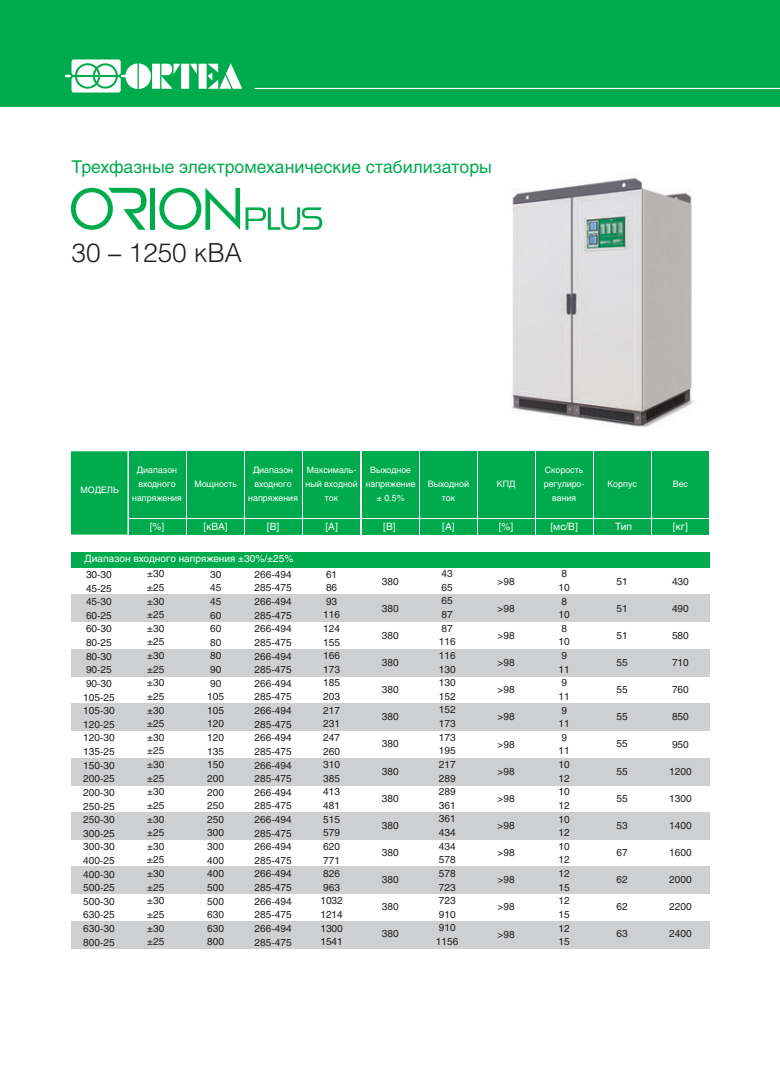
<style>
.page{position:relative;width:780px;height:1088px;background:#fff}
.page>*{position:absolute;margin:0;border:0;box-sizing:border-box;transform-origin:0 0}
.t1{font:300 26.25px "Helios";color:#231f20}
.t2{font:17.5px "Helios";color:#00ab4d}
.t3{font:10px/13.6px "Helios";color:#231f20}
.t4{font:10px "Helios";color:#fff}
.t5{font:8.75px/13.6px "Helios";color:#fff;text-align:center}
</style>
<div class="page">
<div style="left:0;top:0;width:780px;height:106px;background:#00ab4d"></div>
<hr style="left:254px;top:88px;width:526px;height:1px;background:#fff">
<svg style="left:65px;top:59px;width:177px;height:34px"></svg>
<div style="left:150px;top:188px;width:5px;height:42px;background:#00ab4d"></div>
<svg style="left:71px;top:188px;width:75px;height:42px"></svg>
<svg style="left:159px;top:188px;width:163px;height:42px"></svg>
<div style="left:420px;top:451px;width:56px;height:67px;background:#00ab4d"></div>
<div style="left:478px;top:451px;width:56px;height:67px;background:#00ab4d"></div>
<div style="left:536px;top:451px;width:56px;height:67px;background:#00ab4d"></div>
<div style="left:594px;top:451px;width:57px;height:67px;background:#00ab4d"></div>
<div style="left:652px;top:451px;width:57px;height:67px;background:#00ab4d"></div>
<div style="left:361px;top:451px;width:57px;height:67px;background:#00ab4d"></div>
<div style="left:303px;top:451px;width:57px;height:67px;background:#00ab4d"></div>
<div style="left:245px;top:451px;width:57px;height:67px;background:#00ab4d"></div>
<div style="left:187px;top:451px;width:57px;height:67px;background:#00ab4d"></div>
<div style="left:129px;top:451px;width:57px;height:67px;background:#00ab4d"></div>
<div style="left:71px;top:451px;width:56px;height:84px;background:#00ab4d"></div>
<div style="left:420px;top:519px;width:56px;height:16px;background:#00ab4d"></div>
<div style="left:478px;top:519px;width:56px;height:16px;background:#00ab4d"></div>
<div style="left:536px;top:519px;width:56px;height:16px;background:#00ab4d"></div>
<div style="left:594px;top:519px;width:57px;height:16px;background:#00ab4d"></div>
<div style="left:652px;top:519px;width:57px;height:16px;background:#00ab4d"></div>
<div style="left:361px;top:519px;width:57px;height:16px;background:#00ab4d"></div>
<div style="left:303px;top:519px;width:57px;height:16px;background:#00ab4d"></div>
<div style="left:245px;top:519px;width:57px;height:16px;background:#00ab4d"></div>
<div style="left:187px;top:519px;width:57px;height:16px;background:#00ab4d"></div>
<div style="left:129px;top:519px;width:57px;height:16px;background:#00ab4d"></div>
<div style="left:71px;top:552px;width:638px;height:15px;background:#00ab4d"></div>
<div style="left:71px;top:594px;width:638px;height:28px;background:#cecfd0"></div>
<div style="left:71px;top:758px;width:638px;height:27px;background:#cecfd0"></div>
<div style="left:71px;top:649px;width:638px;height:27px;background:#cecfd0"></div>
<div style="left:71px;top:812px;width:638px;height:27px;background:#cecfd0"></div>
<div style="left:71px;top:703px;width:638px;height:28px;background:#cecfd0"></div>
<div style="left:71px;top:867px;width:638px;height:27px;background:#cecfd0"></div>
<div style="left:71px;top:921px;width:638px;height:27px;background:#cecfd0"></div>
<img style="left:511px;top:176px;width:183px;height:252px">
<h2 class="t2" style="left:71px;top:157px;width:422px">Трехфазные электромеханические стабилизаторы</h2>
<h1 class="t1" style="left:71px;top:237px;width:172px">30 – 1250 кВА</h1>
<p class="t5" style="left:80px;top:483px;width:40px">МОДЕЛЬ</p>
<p class="t5" style="left:305px;top:463px;width:54px">Максималь&shy;ный входной ток</p>
<p class="t5" style="left:544px;top:463px;width:42px">Скорость регулиро&shy;вания</p>
<p class="t5" style="left:132px;top:463px;width:51px">Диапазон входного напряжения</p>
<p class="t5" style="left:248px;top:463px;width:51px">Диапазон входного напряжения</p>
<p class="t5" style="left:365px;top:463px;width:51px">Выходное напряжение ± 0.5%</p>
<p class="t5" style="left:194px;top:477px;width:44px">Мощность</p>
<p class="t5" style="left:428px;top:477px;width:43px">Выходной ток</p>
<p class="t5" style="left:497px;top:477px;width:20px">КПД</p>
<p class="t5" style="left:607px;top:477px;width:31px">Корпус</p>
<p class="t5" style="left:672px;top:477px;width:17px">Вес</p>
<p class="t4" style="left:150px;top:521px;width:16px">[%]</p>
<p class="t4" style="left:203px;top:521px;width:26px">[кВА]</p>
<p class="t4" style="left:267px;top:521px;width:14px">[В]</p>
<p class="t4" style="left:325px;top:521px;width:14px">[А]</p>
<p class="t4" style="left:383px;top:521px;width:14px">[В]</p>
<p class="t4" style="left:442px;top:521px;width:14px">[А]</p>
<p class="t4" style="left:498px;top:521px;width:16px">[%]</p>
<p class="t4" style="left:550px;top:521px;width:29px">[мс/В]</p>
<p class="t4" style="left:615px;top:521px;width:18px">Тип</p>
<p class="t4" style="left:673px;top:521px;width:16px">[кг]</p>
<p class="t4" style="left:85px;top:553px;width:210px">Диапазон входного напряжения ±30%/±25%</p>
<p class="t3" style="left:436px;top:567px;width:24px;text-align:center">43<br>65<br>65<br>87<br>87<br>116<br>116<br>130<br>130<br>152<br>152<br>173<br>173<br>195<br>217<br>289<br>289<br>361<br>361<br>434<br>434<br>578<br>578<br>723<br>723<br>910<br>910<br>1156</p>
<p class="t3" style="left:147px;top:567px;width:19px;text-align:justify">±30 ±25 ±30 ±25 ±30 ±25 ±30 ±25 ±30 ±25 ±30 ±25 ±30 ±25 ±30 ±25 ±30 ±25 ±30 ±25 ±30 ±25 ±30 ±25 ±30 ±25 ±30 ±25</p>
<p class="t3" style="left:207px;top:567px;width:18px">30<br>45<br>45<br>60<br>60<br>80<br>80<br>90<br>90<br>105<br>105<br>120<br>120<br>135<br>150<br>200<br>200<br>250<br>250<br>300<br>300<br>400<br>400<br>500<br>500<br>630<br>630<br>800</p>
<p class="t3" style="left:320px;top:567px;width:24px;text-align:center">61<br>86<br>93<br>116<br>124<br>155<br>166<br>173<br>185<br>203<br>217<br>231<br>247<br>260<br>310<br>385<br>413<br>481<br>515<br>579<br>620<br>771<br>826<br>963<br>1032<br>1214<br>1300<br>1541</p>
<p class="t3" style="left:558px;top:567px;width:13px">8<br>10<br>8<br>10<br>8<br>10<br>9<br>11<br>9<br>11<br>9<br>11<br>9<br>11<br>10<br>12<br>10<br>12<br>10<br>12<br>10<br>12<br>12<br>15<br>12<br>15<br>12<br>15</p>
<p class="t3" style="left:83px;top:567px;width:33px">30-30<br>45-25<br>45-30<br>60-25<br>60-30<br>80-25<br>80-30<br>90-25<br>90-30<br>105-25<br>105-30<br>120-25<br>120-30<br>135-25<br>150-30<br>200-25<br>200-30<br>250-25<br>250-30<br>300-25<br>300-30<br>400-25<br>400-30<br>500-25<br>500-30<br>630-25<br>630-30<br>800-25</p>
<p class="t3" style="left:254px;top:567px;width:39px;text-align:justify">266-494<br>285-475<br>266-494<br>285-475<br>266-494<br>285-475<br>266-494<br>285-475<br>266-494<br>285-475<br>266-494<br>285-475<br>266-494<br>285-475<br>266-494<br>285-475<br>266-494<br>285-475<br>266-494<br>285-475<br>266-494<br>285-475<br>266-494<br>285-475<br>266-494<br>285-475<br>266-494<br>285-475</p>
<p class="t3" style="left:382px;top:574px;width:18px">380</p>
<p class="t3" style="left:382px;top:601px;width:18px">380</p>
<p class="t3" style="left:382px;top:628px;width:18px">380</p>
<p class="t3" style="left:382px;top:655px;width:18px">380</p>
<p class="t3" style="left:382px;top:683px;width:18px">380</p>
<p class="t3" style="left:382px;top:710px;width:18px">380</p>
<p class="t3" style="left:382px;top:737px;width:18px">380</p>
<p class="t3" style="left:382px;top:764px;width:18px">380</p>
<p class="t3" style="left:382px;top:791px;width:18px">380</p>
<p class="t3" style="left:382px;top:818px;width:18px">380</p>
<p class="t3" style="left:382px;top:845px;width:18px">380</p>
<p class="t3" style="left:382px;top:872px;width:18px">380</p>
<p class="t3" style="left:382px;top:900px;width:18px">380</p>
<p class="t3" style="left:382px;top:927px;width:18px">380</p>
<p class="t3" style="left:497px;top:574px;width:19px">&gt;98</p>
<p class="t3" style="left:497px;top:601px;width:19px">&gt;98</p>
<p class="t3" style="left:497px;top:628px;width:19px">&gt;98</p>
<p class="t3" style="left:497px;top:656px;width:19px">&gt;98</p>
<p class="t3" style="left:497px;top:683px;width:19px">&gt;98</p>
<p class="t3" style="left:497px;top:710px;width:19px">&gt;98</p>
<p class="t3" style="left:497px;top:737px;width:19px">&gt;98</p>
<p class="t3" style="left:497px;top:764px;width:19px">&gt;98</p>
<p class="t3" style="left:497px;top:791px;width:19px">&gt;98</p>
<p class="t3" style="left:497px;top:818px;width:19px">&gt;98</p>
<p class="t3" style="left:497px;top:846px;width:19px">&gt;98</p>
<p class="t3" style="left:497px;top:873px;width:19px">&gt;98</p>
<p class="t3" style="left:497px;top:900px;width:19px">&gt;98</p>
<p class="t3" style="left:497px;top:927px;width:19px">&gt;98</p>
<p class="t3" style="left:616px;top:574px;width:13px">51</p>
<p class="t3" style="left:616px;top:601px;width:13px">51</p>
<p class="t3" style="left:616px;top:628px;width:13px">51</p>
<p class="t3" style="left:616px;top:655px;width:13px">55</p>
<p class="t3" style="left:616px;top:683px;width:13px">55</p>
<p class="t3" style="left:616px;top:710px;width:13px">55</p>
<p class="t3" style="left:616px;top:737px;width:13px">55</p>
<p class="t3" style="left:616px;top:764px;width:13px">55</p>
<p class="t3" style="left:616px;top:791px;width:13px">55</p>
<p class="t3" style="left:616px;top:818px;width:13px">53</p>
<p class="t3" style="left:616px;top:845px;width:13px">67</p>
<p class="t3" style="left:616px;top:873px;width:13px">62</p>
<p class="t3" style="left:616px;top:900px;width:13px">62</p>
<p class="t3" style="left:616px;top:927px;width:13px">63</p>
<p class="t3" style="left:672px;top:574px;width:18px">430</p>
<p class="t3" style="left:672px;top:601px;width:18px">490</p>
<p class="t3" style="left:672px;top:628px;width:18px">580</p>
<p class="t3" style="left:672px;top:656px;width:18px">710</p>
<p class="t3" style="left:672px;top:683px;width:18px">760</p>
<p class="t3" style="left:672px;top:710px;width:18px">850</p>
<p class="t3" style="left:672px;top:737px;width:18px">950</p>
<p class="t3" style="left:669px;top:764px;width:24px">1200</p>
<p class="t3" style="left:669px;top:791px;width:24px">1300</p>
<p class="t3" style="left:669px;top:818px;width:24px">1400</p>
<p class="t3" style="left:669px;top:845px;width:24px">1600</p>
<p class="t3" style="left:669px;top:873px;width:24px">2000</p>
<p class="t3" style="left:669px;top:900px;width:24px">2200</p>
<p class="t3" style="left:669px;top:927px;width:24px">2400</p>
</div>
